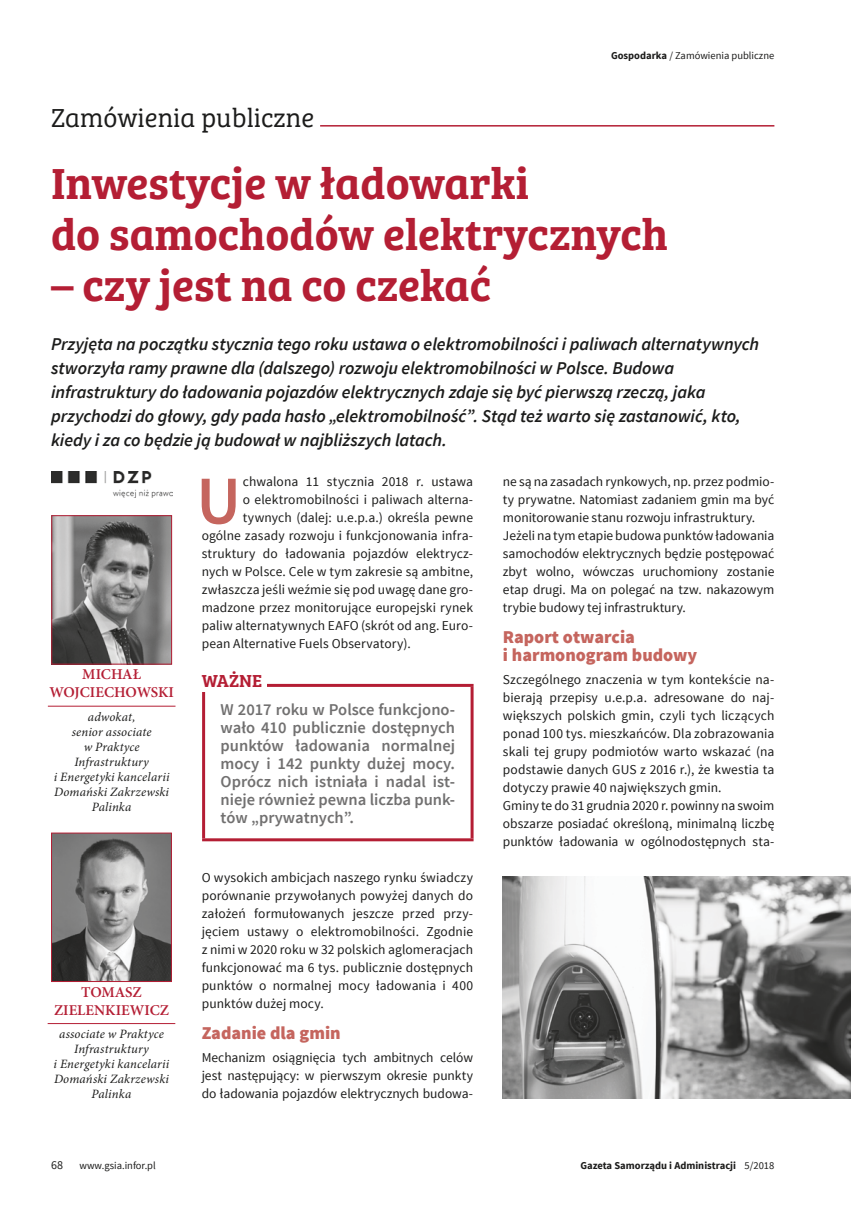
<style>
.page{position:relative;width:851px;height:1212px;background:#fff}
.page>*{position:absolute;margin:0;border:0;box-sizing:border-box;transform-origin:0 0}
.t1{font:600 68.55px "Source Sans Pro";color:#c5655e}
.t2{font:600 45px/51px "Bree Serif";color:#b41e34}
.t3{font:300 27px "Bree Serif";color:#1c1c1b}
.t4{font:italic 600 18px/24px "Source Sans Pro";letter-spacing:-.005em;color:#1c1c1b}
.t5{font:900 18px/18px "Source Sans Pro";color:#c5655e}
.t6{font:600 18px "Bree Serif";color:#b41e34}
.t7{font:600 16.5px/18px "Source Sans Pro";color:#717070;text-align:justify}
.t8{font:600 15px/18px "Minion Pro";letter-spacing:-.01em;color:#b41e34}
.t9{font:13.5px/18px "Source Sans Pro";letter-spacing:.005em;color:#1c1c1b;text-align:justify}
.t10{font:italic 12.75px/15px "Minion Pro";letter-spacing:.01em;color:#1c1c1b;text-align:center}
.t11{font:12px "Source Sans Pro";color:#1c1c1b}
.t12{font:10.5px "Source Sans Pro";color:#1c1c1b}
.t13{font:700 10.5px "Source Sans Pro";color:#1c1c1b}
.s1{font-weight:700}
.s2{font-weight:400}
</style>
<div class="page">
<hr style="left:51px;top:125px;width:723px;height:2px;background:#b41e34">
<div style="left:51px;top:124px;width:269px;height:5px;background:#fff"></div>
<hr style="left:48px;top:706px;width:127px;height:1px;background:#b41e34">
<img style="left:54px;top:517px;width:116px;height:145px">
<div style="left:52px;top:515px;width:120px;height:149px;border:1px solid #b41e34"></div>
<img style="left:52px;top:472px;width:120px;height:25px">
<hr style="left:48px;top:1023px;width:127px;height:1px;background:#b41e34">
<img style="left:53px;top:835px;width:116px;height:145px">
<div style="left:51px;top:833px;width:120px;height:149px;border:1px solid #b41e34"></div>
<hr style="left:202px;top:684px;width:271px;height:3px;background:#b41e34">
<hr style="left:202px;top:687px;width:3px;height:151px;background:#b41e34">
<hr style="left:470px;top:687px;width:3px;height:151px;background:#b41e34">
<hr style="left:202px;top:838px;width:271px;height:3px;background:#b41e34">
<div style="left:202px;top:670px;width:65px;height:21px;background:#fff"></div>
<img style="left:503px;top:876px;width:347px;height:222px">
<p class="t12" style="left:611px;top:49px;width:165px"><span class="s1">Gospodarka</span> / Zamówienia publiczne</p>
<h3 class="t3" style="left:51px;top:98px;width:264px">Zamówienia publiczne</h3>
<h2 class="t2" style="left:51px;top:155px;width:618px">Inwestycje w ładowarki<br>do samochodów elektrycznych</h2>
<h2 class="t2" style="left:51px;top:257px;width:442px">– czy jest na co czekać</h2>
<p class="t4" style="left:51px;top:332px;width:709px">Przyjęta na początku stycznia tego roku ustawa o elektromobilności i paliwach alternatywnych stworzyła ramy prawne dla (dalszego) rozwoju elektromobilności w Polsce. Budowa infrastruktury do ładowania pojazdów elektrycznych zdaje się być pierwszą rzeczą, jaka przychodzi do głowy, gdy pada hasło „elektromobilność”. Stąd też warto się zastanowić, kto, kiedy i za co będzie ją budował w najbliższych latach.</p>
<p class="t8" style="left:49px;top:666px;width:99px;text-indent:33px">MICHAŁ<br>WOJCIECHOWSK</p>
<p class="t8" style="left:168px;top:684px;width:7px">I</p>
<p class="t10" style="left:54px;top:709px;width:117px">adwokat,<br>senior associate<br>w Praktyce<br>Infrastruktury<br>i Energetyki kancelarii<br>Domański Zakrzewski<br>Palinka</p>
<p class="t8" style="left:81px;top:983px;width:32px">TOMASZ</p>
<p class="t8" style="left:54px;top:1001px;width:25px">ZIELENK</p>
<p class="t8" style="left:116px;top:1001px;width:45px">IEWICZ</p>
<p class="t10" style="left:54px;top:1027px;width:117px">associate w Praktyce<br>Infrastruktury<br>i Energetyki kancelarii<br>Domański Zakrzewski<br>Palinka</p>
<h1 class="t1" style="left:196px;top:457px;width:46px">U</h1>
<p class="t9" style="left:243px;top:473px;width:232px">chwalona 11 stycznia 2018 r. ustawa</p>
<p class="t9" style="left:243px;top:491px;width:232px">o elektromobilności i paliwach alterna-</p>
<p class="t9" style="left:243px;top:509px;width:232px">tywnych (dalej: u.e.p.a.) określa pewne</p>
<p class="t9" style="left:202px;top:527px;width:273px">ogólne zasady rozwoju i funkcjonowania infra-</p>
<p class="t9" style="left:202px;top:545px;width:273px">struktury do ładowania pojazdów elektrycz-</p>
<p class="t9" style="left:202px;top:563px;width:273px">nych w Polsce. Cele w tym zakresie są ambitne,</p>
<p class="t9" style="left:202px;top:581px;width:273px">zwłaszcza jeśli weźmie się pod uwagę dane gro-</p>
<p class="t9" style="left:202px;top:599px;width:273px">madzone przez monitorujące europejski rynek</p>
<p class="t9" style="left:202px;top:617px;width:273px">paliw alternatywnych EAFO (skrót od ang. Euro-</p>
<p class="t9" style="left:202px;top:635px;width:210px">pean Alternative Fuels Observatory).</p>
<h3 class="t6" style="left:202px;top:667px;width:50px">WAŻNE</h3>
<p class="t7" style="left:220px;top:701px;width:236px">W 2017 roku w Polsce funkcjono&shy;wało 410 publicznie dostępnych punktów ładowania normalnej mocy i 142 punkty dużej mocy.<br>Oprócz nich istniała i nadal ist&shy;nieje również pewna liczba punk&shy;tów „prywatnych”.</p>
<p class="t9" style="left:202px;top:869px;width:273px">O wysokich ambicjach naszego rynku świadczy porównanie przywołanych powyżej danych do założeń formułowanych jeszcze przed przy&shy;jęciem ustawy o elektromobilności. Zgodnie z nimi w 2020 roku w 32 polskich aglomeracjach funkcjonować ma 6 tys. publicznie dostępnych punktów o normalnej mocy ładowania i 400 punktów dużej mocy.</p>
<h3 class="t5" style="left:202px;top:1025px;width:140px">Zadanie dla gmin</h3>
<p class="t9" style="left:202px;top:1049px;width:273px">Mechanizm osiągnięcia tych ambitnych celów jest następujący: w pierwszym okresie punkty do ładowania pojazdów elektrycznych budowa-</p>
<p class="t9" style="left:503px;top:473px;width:273px;text-align:left">ne są na zasadach rynkowych, np. przez podmio&shy;ty prywatne. Natomiast zadaniem gmin ma być monitorowanie stanu rozwoju infrastruktury.<br>Jeżeli na tym etapie budowa punktów ładowania samochodów elektrycznych będzie postępować zbyt wolno, wówczas uruchomiony zostanie etap drugi. Ma on polegać na tzw. nakazowym trybie budowy tej infrastruktury.</p>
<h3 class="t5" style="left:503px;top:629px;width:196px">Raport otwarcia<br>i harmonogram budowy</h3>
<p class="t9" style="left:503px;top:671px;width:273px;text-align:left">Szczególnego znaczenia w tym kontekście na&shy;bierają przepisy u.e.p.a. adresowane do naj&shy;większych polskich gmin, czyli tych liczących ponad 100 tys. mieszkańców. Dla zobrazowania skali tej grupy podmiotów warto wskazać (na podstawie danych GUS z 2016 r.), że kwestia ta dotyczy prawie 40 największych gmin.<br>Gminy te do 31 grudnia 2020 r. powinny na swoim obszarze posiadać określoną, minimalną liczbę punktów ładowania w ogólnodostępnych sta-</p>
<p class="t11" style="left:51px;top:1158px;width:13px">68</p>
<p class="t12" style="left:80px;top:1159px;width:78px">www.gsia.infor.pl</p>
<p class="t13" style="left:580px;top:1159px;width:195px">Gazeta Samorządu i Administracji <span class="s2">5/2018</span></p>
</div>
